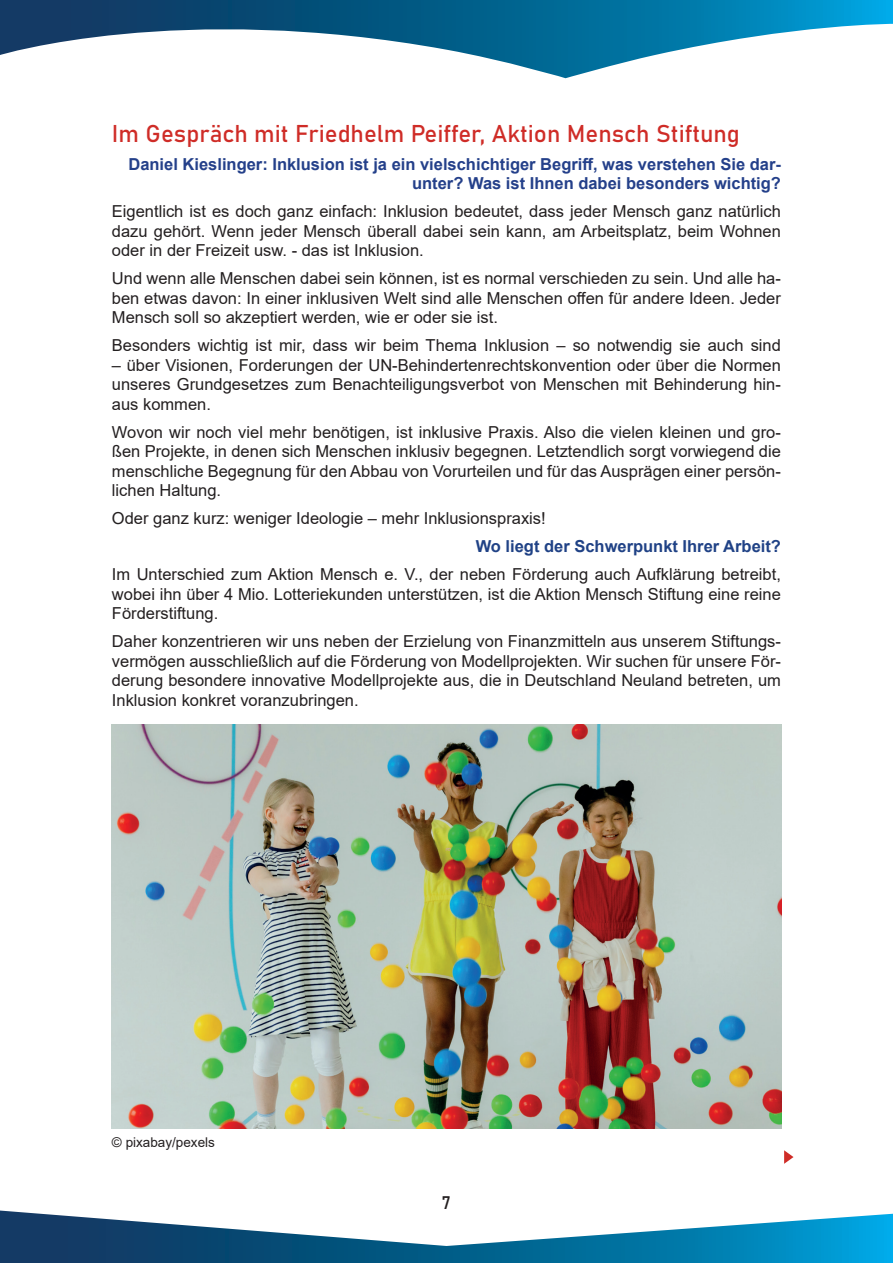
<style>
.page{position:relative;width:893px;height:1263px;background:#fff}
.page>*{position:absolute;margin:0;border:0;box-sizing:border-box;transform-origin:0 0}
.t1{font:24px "Bahnschrift";color:#cf2c27}
.t2{font:18px "Bahnschrift";color:#231f20}
.t3{font:16.5px/19.5px "Arial";color:#231f20;text-align:justify}
.t4{font:700 16.5px/19.5px "Arial";color:#24408a;text-align:right}
.t5{font:700 16.5px "Arial";color:#204286}
.t6{font:13.5px "Arial";color:#231f20}
</style>
<div class="page">
<svg style="left:0;top:0;width:893px;height:78px"></svg>
<svg style="left:0;top:1210px;width:893px;height:53px"></svg>
<svg style="left:784px;top:1150px;width:9px;height:14px"></svg>
<img style="left:112px;top:724px;width:669px;height:404px">
<h1 class="t1" style="left:112px;top:115px;width:629px">Im Gespräch mit Friedhelm Peiffer, Aktion Mensch Stiftung</h1>
<p class="t4" style="left:128px;top:154px;width:654px">Daniel Kieslinger: Inklusion ist ja ein vielschichtiger Begriff, was verstehen Sie dar&shy;unter? Was ist Ihnen dabei besonders wichtig?</p>
<p class="t3" style="left:112px;top:202px;width:670px">Eigentlich ist es doch ganz einfach: Inklusion bedeutet, dass jeder Mensch ganz natürlich dazu gehört. Wenn jeder Mensch überall dabei sein kann, am Arbeitsplatz, beim Wohnen oder in der Freizeit usw. - das ist Inklusion.</p>
<p class="t3" style="left:112px;top:269px;width:670px">Und wenn alle Menschen dabei sein können, ist es normal verschieden zu sein. Und alle ha&shy;ben etwas davon: In einer inklusiven Welt sind alle Menschen offen für andere Ideen. Jeder Mensch soll so akzeptiert werden, wie er oder sie ist.</p>
<p class="t3" style="left:112px;top:336px;width:670px">Besonders wichtig ist mir, dass wir beim Thema Inklusion – so notwendig sie auch sind</p>
<p class="t3" style="left:112px;top:355px;width:670px">– über Visionen, Forderungen der UN-Behindertenrechtskonvention oder über die Normen unseres Grundgesetzes zum Benachteiligungsverbot von Menschen mit Behinderung hin&shy;aus kommen.</p>
<p class="t3" style="left:112px;top:422px;width:670px">Wovon wir noch viel mehr benötigen, ist inklusive Praxis. Also die vielen kleinen und gro&shy;ßen Projekte, in denen sich Menschen inklusiv begegnen. Letztendlich sorgt vorwiegend die menschliche Begegnung für den Abbau von Vorurteilen und für das Ausprägen einer persön&shy;lichen Haltung.</p>
<p class="t3" style="left:112px;top:509px;width:435px">Oder ganz kurz: weniger Ideologie – mehr Inklusionspraxis!</p>
<p class="t5" style="left:476px;top:535px;width:307px">Wo liegt der Schwerpunkt Ihrer Arbeit?</p>
<p class="t3" style="left:112px;top:565px;width:670px">Im Unterschied zum Aktion Mensch e. V., der neben Förderung auch Aufklärung betreibt, wobei ihn über 4 Mio. Lotteriekunden unterstützen, ist die Aktion Mensch Stiftung eine reine Förderstiftung.</p>
<p class="t3" style="left:112px;top:632px;width:670px">Daher konzentrieren wir uns neben der Erzielung von Finanzmitteln aus unserem Stiftungs&shy;vermögen ausschließlich auf die Förderung von Modellprojekten. Wir suchen für unsere För&shy;derung besondere innovative Modellprojekte aus, die in Deutschland Neuland betreten, um Inklusion konkret voranzubringen.</p>
<p class="t6" style="left:112px;top:1132px;width:104px">© pixabay/pexels</p>
<p class="t2" style="left:442px;top:1189px;width:11px">7</p>
</div>
